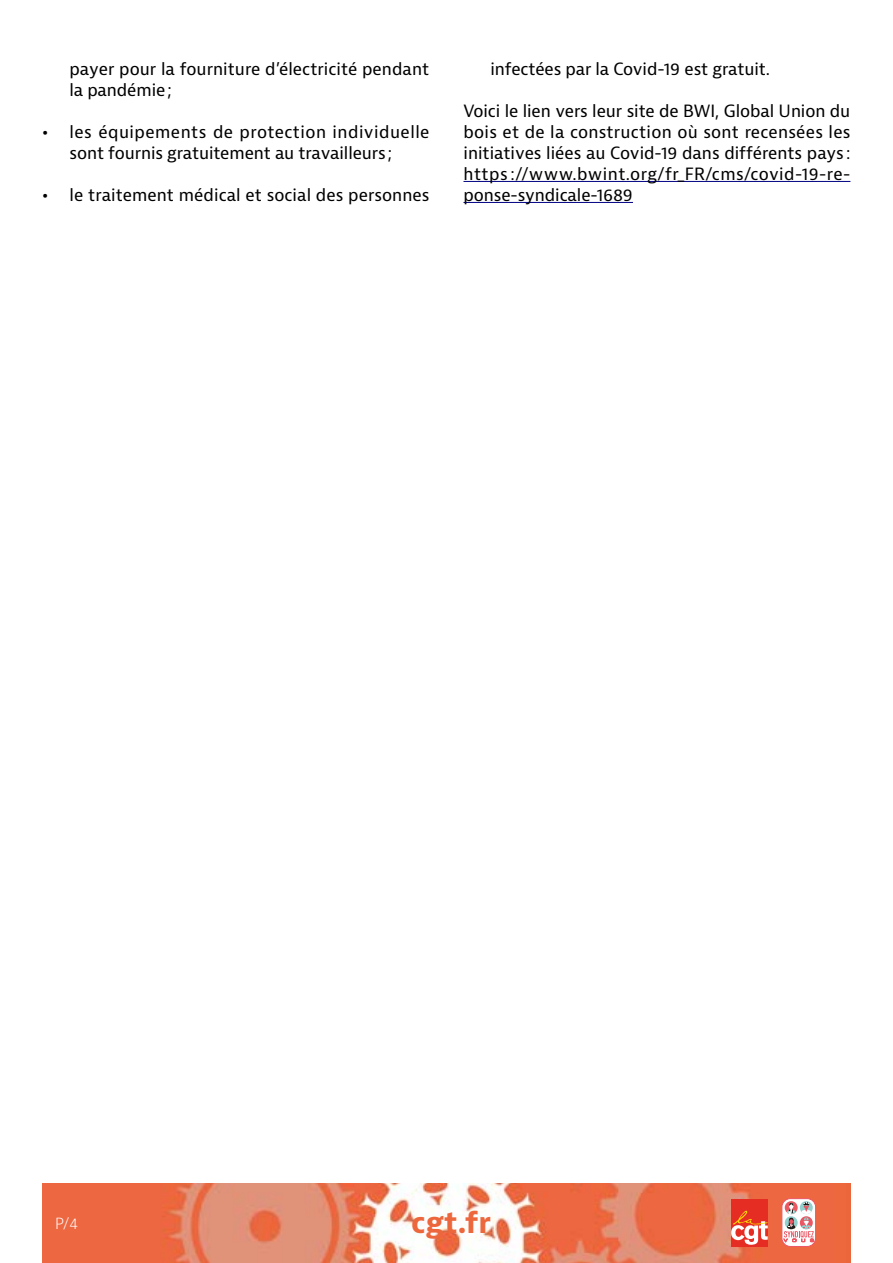
<style>
.page{position:relative;width:893px;height:1263px;background:#fff}
.page>*{position:absolute;margin:0;border:0;box-sizing:border-box;transform-origin:0 0}
.t1{font:700 28.5px "Bernina Sans";color:#ed673d}
.t2{font:16.5px/21px "Bernina Sans";color:#000}
.t3{font:300 15px "Bernina Sans";color:#fff}
.s1{font-weight:700}
</style>
<div class="page">
<img style="left:43px;top:1183px;width:807px;height:80px">
<svg style="left:782px;top:1198px;width:34px;height:48px"></svg>
<div style="left:782px;top:1198px;width:34px;height:48px;border:1px solid #eb5763;border-radius:8px"></div>
<svg style="left:784px;top:1202px;width:30px;height:40px"></svg>
<div style="left:731px;top:1199px;width:36px;height:47px;background:#e62d23"></div>
<svg style="left:731px;top:1211px;width:37px;height:34px"></svg>
<hr style="left:463px;top:181px;width:387px;height:1px;background:#000084">
<hr style="left:463px;top:202px;width:170px;height:1px;background:#000084">
<p class="t2" style="left:70px;top:59px;width:361px">payer pour la fourniture d’électricité pendant la pandémie;</p>
<p class="t2" style="left:70px;top:122px;width:362px;text-indent:-27px"><span class="s1">•</span> les équipements de protection individuelle sont fournis gratuitement au travailleurs ;</p>
<p class="t2" style="left:43px;top:185px;width:388px"><span class="s1">•</span> le traitement médical et social des personnes</p>
<p class="t2" style="left:490px;top:59px;width:281px">infectées par la Covid-19 est gratuit.</p>
<p class="t2" style="left:463px;top:101px;width:389px;text-align:justify">Voici le lien vers leur site de BWI, Global Union du bois et de la construction où sont recensées les initiatives liées au Covid-19 dans différents pays : https ://www.bwint.org/fr_FR/cms/covid-19-re&shy;ponse-syndicale-1689</p>
<p class="t3" style="left:55px;top:1213px;width:24px">P/4</p>
<h1 class="t1" style="left:411px;top:1204px;width:81px">cgt.fr</h1>
</div>
